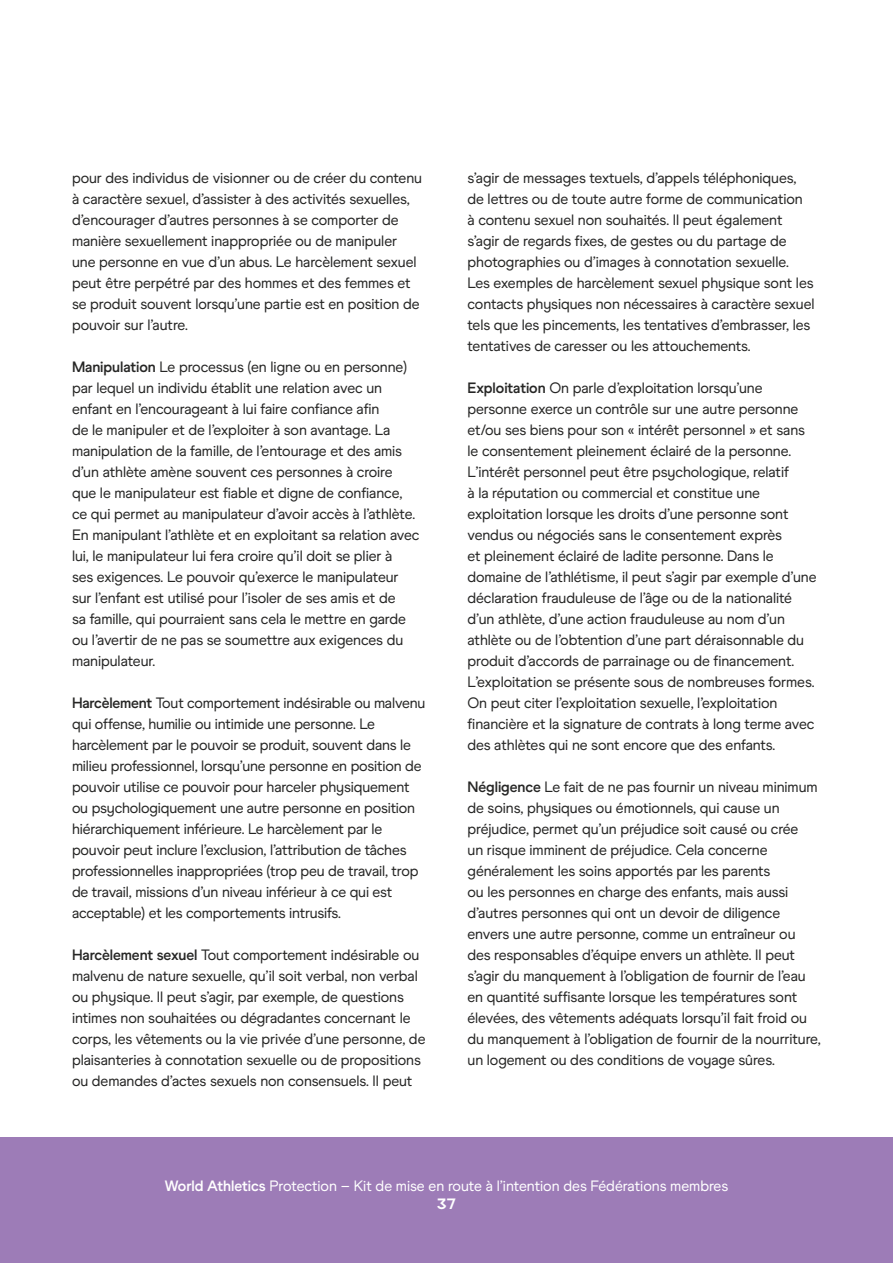
<style>
.page{position:relative;width:893px;height:1263px;background:#fff}
.page>*{position:absolute;margin:0;border:0;box-sizing:border-box;transform-origin:0 0}
.Body_Text_A_10_14{font:15px/21px "World Athletics";letter-spacing:-.005em;color:#262625}
.t1{font:15px "World Athletics";color:#fff}
.t2{font:15px "World Athletics Headline";color:#fff}
.s1{font-weight:700}
</style>
<div class="page">
<div style="left:0;top:1137px;width:893px;height:126px;background:#9d7cb7"></div>
<p class="Body_Text_A_10_14" style="left:72px;top:167px;width:352px">pour des individus de visionner ou de créer du contenu à caractère sexuel, d’assister à des activités sexuelles, d’encourager d’autres personnes à se comporter de manière sexuellement inappropriée ou de manipuler une personne en vue d’un abus. Le harcèlement sexuel peut être perpétré par des hommes et des femmes et se produit souvent lorsqu’une partie est en position de pouvoir sur l’autre.</p>
<p class="Body_Text_A_10_14" style="left:72px;top:356px;width:349px"><span class="s1">Manipulation</span> Le processus (en ligne ou en personne) par lequel un individu établit une relation avec un enfant en l’encourageant à lui faire confiance afin<br>de le manipuler et de l’exploiter à son avantage. La manipulation de la famille, de l’entourage et des amis d’un athlète amène souvent ces personnes à croire que le manipulateur est fiable et digne de confiance, ce qui permet au manipulateur d’avoir accès à l’athlète.<br>En manipulant l’athlète et en exploitant sa relation avec lui, le manipulateur lui fera croire qu’il doit se plier à<br>ses exigences. Le pouvoir qu’exerce le manipulateur sur l’enfant est utilisé pour l’isoler de ses amis et de<br>sa famille, qui pourraient sans cela le mettre en garde ou l’avertir de ne pas se soumettre aux exigences du manipulateur.</p>
<p class="Body_Text_A_10_14" style="left:72px;top:692px;width:355px"><span class="s1">Harcèlement</span> Tout comportement indésirable ou malvenu qui offense, humilie ou intimide une personne. Le harcèlement par le pouvoir se produit, souvent dans le milieu professionnel, lorsqu’une personne en position de pouvoir utilise ce pouvoir pour harceler physiquement ou psychologiquement une autre personne en position hiérarchiquement inférieure. Le harcèlement par le pouvoir peut inclure l’exclusion, l’attribution de tâches professionnelles inappropriées (trop peu de travail, trop de travail, missions d’un niveau inférieur à ce qui est acceptable) et les comportements intrusifs.</p>
<p class="Body_Text_A_10_14" style="left:72px;top:944px;width:355px"><span class="s1">Harcèlement sexuel</span> Tout comportement indésirable ou malvenu de nature sexuelle, qu’il soit verbal, non verbal ou physique. Il peut s’agir, par exemple, de questions intimes non souhaitées ou dégradantes concernant le corps, les vêtements ou la vie privée d’une personne, de plaisanteries à connotation sexuelle ou de propositions ou demandes d’actes sexuels non consensuels. Il peut</p>
<p class="Body_Text_A_10_14" style="left:467px;top:167px;width:349px">s’agir de messages textuels, d’appels téléphoniques, de lettres ou de toute autre forme de communication<br>à contenu sexuel non souhaités. Il peut également s’agir de regards fixes, de gestes ou du partage de photographies ou d’images à connotation sexuelle.<br>Les exemples de harcèlement sexuel physique sont les contacts physiques non nécessaires à caractère sexuel tels que les pincements, les tentatives d’embrasser, les tentatives de caresser ou les attouchements.</p>
<p class="Body_Text_A_10_14" style="left:467px;top:377px;width:351px"><span class="s1">Exploitation</span> On parle d’exploitation lorsqu’une personne exerce un contrôle sur une autre personne et/ou ses biens pour son « intérêt personnel » et sans le consentement pleinement éclairé de la personne.<br>L’intérêt personnel peut être psychologique, relatif<br>à la réputation ou commercial et constitue une exploitation lorsque les droits d’une personne sont vendus ou négociés sans le consentement exprès<br>et pleinement éclairé de ladite personne. Dans le domaine de l’athlétisme, il peut s’agir par exemple d’une déclaration frauduleuse de l’âge ou de la nationalité d’un athlète, d’une action frauduleuse au nom d’un athlète ou de l’obtention d’une part déraisonnable du produit d’accords de parrainage ou de financement.<br>L’exploitation se présente sous de nombreuses formes.<br>On peut citer l’exploitation sexuelle, l’exploitation financière et la signature de contrats à long terme avec des athlètes qui ne sont encore que des enfants.</p>
<p class="Body_Text_A_10_14" style="left:467px;top:776px;width:355px"><span class="s1">Négligence</span> Le fait de ne pas fournir un niveau minimum de soins, physiques ou émotionnels, qui cause un préjudice, permet qu’un préjudice soit causé ou crée<br>un risque imminent de préjudice. Cela concerne généralement les soins apportés par les parents<br>ou les personnes en charge des enfants, mais aussi d’autres personnes qui ont un devoir de diligence envers une autre personne, comme un entraîneur ou des responsables d’équipe envers un athlète. Il peut s’agir du manquement à l’obligation de fournir de l’eau en quantité suffisante lorsque les températures sont élevées, des vêtements adéquats lorsqu’il fait froid ou du manquement à l’obligation de fournir de la nourriture, un logement ou des conditions de voyage sûres.</p>
<p class="t1" style="left:165px;top:1177px;width:565px"><span class="s1">World Athletics</span> Protection – Kit de mise en route à l’intention des Fédérations membres</p>
<p class="t2" style="left:437px;top:1194px;width:21px">37</p>
</div>
